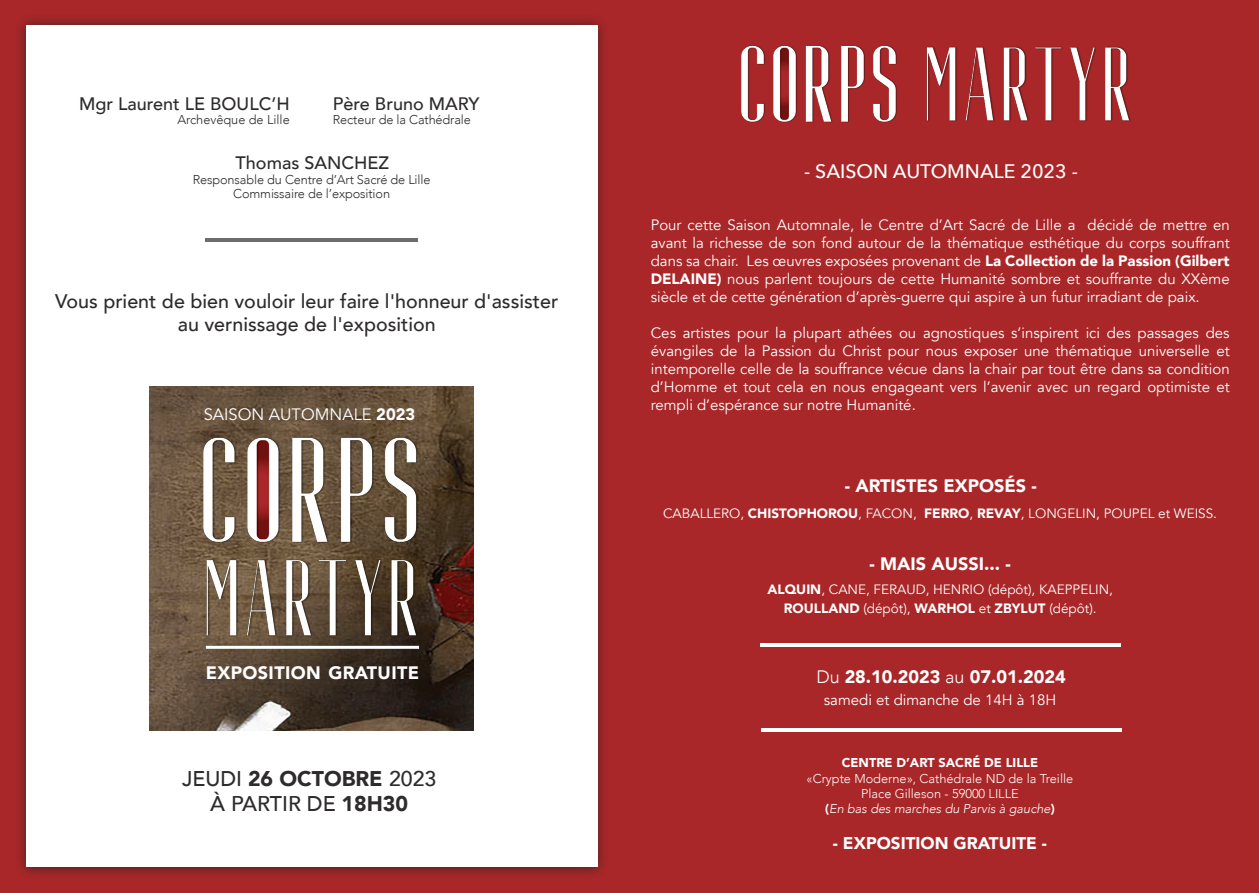
<style>
.page{position:relative;width:1259px;height:893px;background:#a92728}
.page>*{position:absolute;margin:0;border:0;box-sizing:border-box;transform-origin:0 0}
.t1{font:500 21.3px/25.5px "Avenir";color:#2e2b2c;text-align:center}
.t2{font:500 19.65px/23.5px "Avenir";color:#2e2b2c;text-align:center}
.t3{font:500 19.5px "Avenir Next";color:#fff}
.t4{font:900 18px "Avenir";color:#fff}
.t5{font:500 18px "Avenir";color:#2e2b2c}
.t6{font:900 18px "Avenir";letter-spacing:.02em;color:#fff}
.t7{font:900 16.95px "Avenir";color:#fff}
.t8{font:16.5px "Avenir";color:#fff}
.t9{font:15px/18px "Avenir";color:#fff;text-align:justify}
.t10{font:13.5px/19.2px "Avenir";color:#fff;text-align:center}
.t11{font:300 12.75px/13.5px "Avenir";letter-spacing:-.01em;color:#2e2b2c;text-align:center}
.t12{font:300 12.75px/15.3px "Avenir";color:#fff;text-align:center}
.t13{font:900 12.75px "Avenir";color:#fff}
.s1{font-weight:900}
.s2{font-weight:300}
.s3{font-style:italic}
</style>
<div class="page">
<div style="left:14px;top:14px;width:595px;height:865px;background:#231f20;opacity:.75"></div>
<div style="left:26px;top:26px;width:571px;height:841px;background:#fff"></div>
<hr style="left:205px;top:238px;width:213px;height:4px;background:#6c6d70">
<hr style="left:760px;top:643px;width:361px;height:4px;background:#fff">
<hr style="left:760px;top:728px;width:361px;height:4px;background:#fff">
<img style="left:149px;top:387px;width:324px;height:344px">
<img style="left:181px;top:410px;width:262px;height:272px">
<hr style="left:206px;top:646px;width:213px;height:3px;background:#fff">
<img style="left:741px;top:45px;width:156px;height:78px">
<img style="left:926px;top:46px;width:205px;height:76px">
<p class="t5" style="left:79px;top:89px;width:212px">Mgr Laurent LE BOULC’H</p>
<p class="t11" style="left:177px;top:113px;width:114px">Archevêque de Lille</p>
<p class="t5" style="left:333px;top:89px;width:148px">Père Bruno MARY</p>
<p class="t11" style="left:333px;top:113px;width:140px">Recteur de la Cathédrale</p>
<p class="t5" style="left:236px;top:148px;width:155px">Thomas SANCHEZ</p>
<p class="t11" style="left:193px;top:173px;width:239px">Responsable du Centre d’Art Sacré de Lille<br>Commissaire de l’exposition</p>
<h2 class="t2" style="left:55px;top:288px;width:505px">Vous prient de bien vouloir leur faire l'honneur d'assister au vernissage de l'exposition</h2>
<p class="t8" style="left:204px;top:405px;width:213px">SAISON AUTOMNALE <span class="s1">2023</span></p>
<p class="t6" style="left:206px;top:657px;width:215px">EXPOSITION GRATUITE</p>
<h1 class="t1" style="left:182px;top:765px;width:256px">JEUDI <span class="s1">26 OCTOBRE</span> 2023<br>À PARTIR DE <span class="s1">18H30</span></h1>
<h3 class="t3" style="left:804px;top:155px;width:275px">- SAISON AUTOMNALE 2023 -</h3>
<p class="t9" style="left:651px;top:216px;width:580px">Pour cette Saison Automnale, le Centre d’Art Sacré de Lille a décidé de mettre en avant la richesse de son fond autour de la thématique esthétique du corps souffrant dans sa chair. Les œuvres exposées provenant de <span class="s1">La Collection de la Passion (Gilbert DELAINE)</span> nous parlent toujours de cette Humanité sombre et souffrante du XXème siècle et de cette génération d’après-guerre qui aspire à un futur irradiant de paix.</p>
<p class="t9" style="left:651px;top:324px;width:580px">Ces artistes pour la plupart athées ou agnostiques s’inspirent ici des passages des évangiles de la Passion du Christ pour nous exposer une thématique universelle et intemporelle celle de la souffrance vécue dans la chair par tout être dans sa condition d’Homme et tout cela en nous engageant vers l’avenir avec un regard optimiste et rempli d’espérance sur notre Humanité.</p>
<p class="t4" style="left:844px;top:470px;width:193px">- ARTISTES EXPOSÉS -</p>
<p class="t10" style="left:663px;top:504px;width:555px">CABALLERO, <span class="s1">CHISTOPHOROU</span>, FACON, <span class="s1">FERRO</span>, <span class="s1">REVAY</span>, LONGELIN, POUPEL et WEISS.</p>
<p class="t4" style="left:869px;top:549px;width:143px">- MAIS AUSSI... -</p>
<p class="t10" style="left:767px;top:580px;width:347px"><span class="s1">ALQUIN</span>, CANE, FERAUD, HENRIO (dépôt), KAEPPELIN,<br><span class="s1">ROULLAND</span> (dépôt), <span class="s1">WARHOL</span> et <span class="s1">ZBYLUT</span> (dépôt).</p>
<p class="t4" style="left:816px;top:661px;width:251px"><span class="s2">Du</span> 28.10.2023 <span class="s2">au</span> 07.01.2024</p>
<p class="t9" style="left:824px;top:691px;width:234px">samedi et dimanche de 14H à 18H</p>
<p class="t13" style="left:842px;top:752px;width:198px">CENTRE D’ART SACRÉ DE LILLE</p>
<p class="t12" style="left:806px;top:771px;width:268px">«Crypte Moderne», Cathédrale ND de la Treille<br>Place Gilleson - 59000 LILLE<br><span class="s1">(</span><span class="s3">En bas des marches du Parvis à gauche</span><span class="s1">)</span></p>
<p class="t7" style="left:833px;top:829px;width:216px">- EXPOSITION GRATUITE -</p>
</div>
